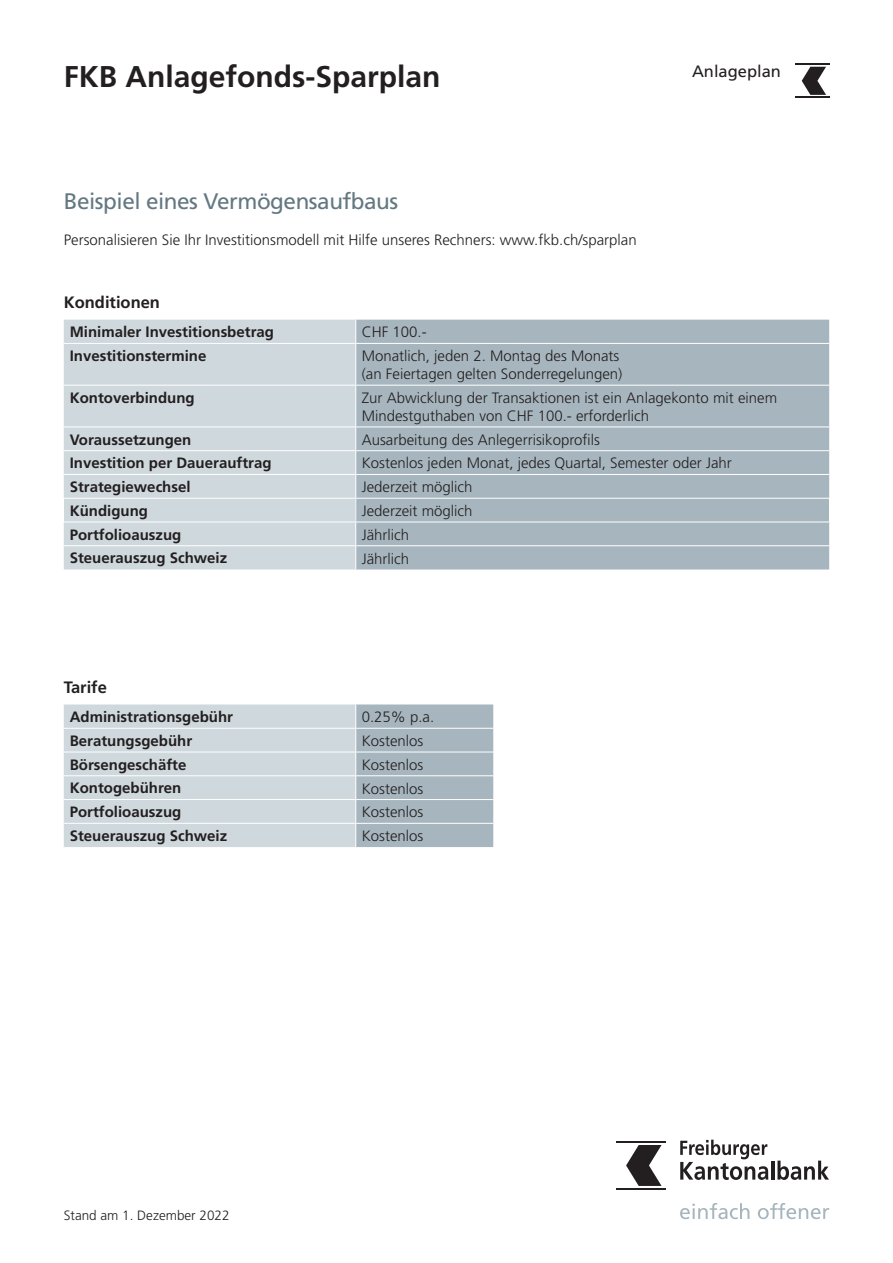
<style>
.page{position:relative;width:893px;height:1263px;background:#fff}
.page>*{position:absolute;margin:0;border:0;box-sizing:border-box;transform-origin:0 0}
.t1{font:700 30px "Frutiger";color:#231f20}
.t2{font:22.5px "Frutiger";letter-spacing:-.02em;color:#647882}
.t3{font:700 16.5px "Frutiger";color:#231f20}
.t4{font:16.5px "Frutiger";color:#231f20}
.t5{font:300 15px/18px "Frutiger";color:#231f20}
.t6{font:700 15px "Frutiger";color:#231f20}
.t7{font:300 13.5px "Frutiger";color:#231f20}
</style>
<div class="page">
<div style="left:64px;top:320px;width:291px;height:249px;background:#cfd8dd"></div>
<div style="left:356px;top:320px;width:473px;height:249px;background:#a7b6be"></div>
<div style="left:64px;top:498px;width:292px;height:24px;background:#cfd8dd"></div>
<div style="left:356px;top:498px;width:473px;height:24px;background:#a7b6be"></div>
<svg style="left:355px;top:320px;width:1px;height:23px"></svg>
<hr style="left:64px;top:343px;width:292px;height:1px;background:#fff">
<hr style="left:356px;top:343px;width:473px;height:1px;background:#fff">
<hr style="left:64px;top:385px;width:292px;height:1px;background:#fff">
<hr style="left:356px;top:385px;width:473px;height:1px;background:#fff">
<hr style="left:64px;top:427px;width:292px;height:1px;background:#fff">
<hr style="left:356px;top:427px;width:473px;height:1px;background:#fff">
<hr style="left:64px;top:450px;width:292px;height:1px;background:#fff">
<hr style="left:356px;top:450px;width:473px;height:1px;background:#fff">
<hr style="left:64px;top:474px;width:292px;height:1px;background:#fff">
<hr style="left:356px;top:474px;width:473px;height:1px;background:#fff">
<hr style="left:64px;top:498px;width:292px;height:1px;background:#fff">
<hr style="left:356px;top:498px;width:473px;height:1px;background:#fff">
<hr style="left:64px;top:522px;width:292px;height:1px;background:#fff">
<hr style="left:356px;top:522px;width:473px;height:1px;background:#fff">
<hr style="left:64px;top:545px;width:292px;height:1px;background:#fff">
<hr style="left:356px;top:545px;width:473px;height:1px;background:#fff">
<svg style="left:355px;top:427px;width:1px;height:142px"></svg>
<hr style="left:795px;top:64px;width:34px;height:1px;background:#231f20">
<hr style="left:795px;top:96px;width:34px;height:2px;background:#231f20">
<svg style="left:802px;top:67px;width:24px;height:28px"></svg>
<hr style="left:617px;top:1141px;width:49px;height:1px;background:#231f20">
<hr style="left:617px;top:1188px;width:49px;height:2px;background:#231f20">
<svg style="left:626px;top:1145px;width:35px;height:41px"></svg>
<svg style="left:680px;top:1140px;width:88px;height:40px"></svg>
<hr style="left:771px;top:1160px;width:3px;height:19px;background:#231f20">
<svg style="left:777px;top:1160px;width:52px;height:20px"></svg>
<svg style="left:680px;top:1203px;width:69px;height:16px"></svg>
<svg style="left:758px;top:1203px;width:71px;height:16px"></svg>
<svg style="left:64px;top:704px;width:429px;height:143px"></svg>
<h1 class="t1" style="left:64px;top:59px;width:378px">FKB Anlagefonds-Sparplan</h1>
<h2 class="t2" style="left:64px;top:188px;width:336px">Beispiel eines Vermögensaufbaus</h2>
<p class="t5" style="left:64px;top:231px;width:574px">Personalisieren Sie Ihr Investitionsmodell mit Hilfe unseres Rechners: www.fkb.ch/sparplan</p>
<p class="t3" style="left:64px;top:293px;width:98px">Konditionen</p>
<p class="t4" style="left:692px;top:61px;width:90px">Anlageplan</p>
<p class="t6" style="left:70px;top:323px;width:206px">Minimaler Investitionsbetrag</p>
<p class="t5" style="left:362px;top:323px;width:67px">CHF 100.-</p>
<p class="t6" style="left:70px;top:347px;width:138px">Investitionstermine</p>
<p class="t5" style="left:362px;top:347px;width:262px">Monatlich, jeden 2. Montag des Monats (an Feiertagen gelten Sonderregelungen)</p>
<p class="t6" style="left:70px;top:389px;width:127px">Kontoverbindung</p>
<p class="t5" style="left:362px;top:389px;width:417px">Zur Abwicklung der Transaktionen ist ein Anlagekonto mit einem<br>Mindestguthaben von CHF 100.- erforderlich</p>
<p class="t6" style="left:70px;top:431px;width:123px">Voraussetzungen</p>
<p class="t5" style="left:362px;top:430px;width:240px">Ausarbeitung des Anlegerrisikoprofils</p>
<p class="t6" style="left:70px;top:454px;width:203px">Investition per Dauerauftrag</p>
<p class="t5" style="left:362px;top:454px;width:372px">Kostenlos jeden Monat, jedes Quartal, Semester oder Jahr</p>
<p class="t6" style="left:70px;top:478px;width:122px">Strategiewechsel</p>
<p class="t5" style="left:362px;top:478px;width:112px">Jederzeit möglich</p>
<p class="t6" style="left:70px;top:502px;width:80px">Kündigung</p>
<p class="t5" style="left:362px;top:502px;width:112px">Jederzeit möglich</p>
<p class="t6" style="left:70px;top:526px;width:113px">Portfolioauszug</p>
<p class="t5" style="left:362px;top:525px;width:49px">Jährlich</p>
<p class="t6" style="left:70px;top:549px;width:159px">Steuerauszug Schweiz</p>
<p class="t5" style="left:362px;top:549px;width:49px">Jährlich</p>
<p class="t3" style="left:64px;top:678px;width:45px">Tarife</p>
<p class="t6" style="left:70px;top:708px;width:165px">Administrationsgebühr</p>
<p class="t5" style="left:362px;top:708px;width:74px">0.25% p.a.</p>
<p class="t6" style="left:70px;top:732px;width:124px">Beratungsgebühr</p>
<p class="t5" style="left:362px;top:732px;width:63px">Kostenlos</p>
<p class="t6" style="left:70px;top:756px;width:118px">Börsengeschäfte</p>
<p class="t5" style="left:362px;top:755px;width:63px">Kostenlos</p>
<p class="t6" style="left:70px;top:779px;width:113px">Kontogebühren</p>
<p class="t5" style="left:362px;top:779px;width:63px">Kostenlos</p>
<p class="t6" style="left:70px;top:803px;width:113px">Portfolioauszug</p>
<p class="t5" style="left:362px;top:803px;width:63px">Kostenlos</p>
<p class="t6" style="left:70px;top:827px;width:159px">Steuerauszug Schweiz</p>
<p class="t5" style="left:362px;top:827px;width:63px">Kostenlos</p>
<p class="t7" style="left:64px;top:1208px;width:167px">Stand am 1. Dezember 2022</p>
</div>
